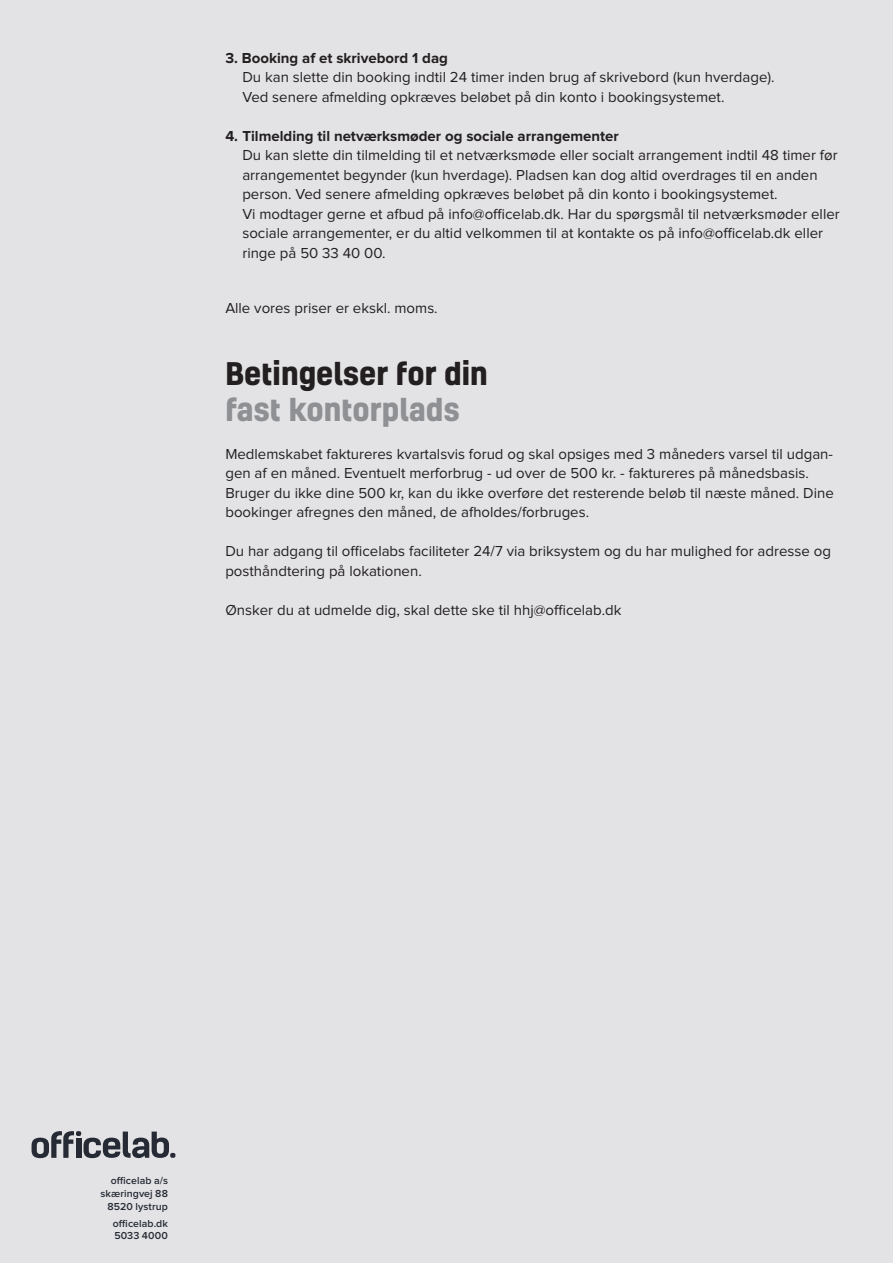
<style>
.page{position:relative;width:893px;height:1263px;background:#e3e3e5}
.page>*{position:absolute;margin:0;border:0;box-sizing:border-box;transform-origin:0 0}
.t1{font:700 30px "Kelson";color:#231f20}
.t2{font:700 30px "Kelson";color:#8f9093}
.t3{font:15px/19.5px "Proxima Nova";color:#231f20}
.t4{font:600 10.5px "Proxima Nova";letter-spacing:.01em;color:#252a34}
.s1{font-weight:700}
</style>
<div class="page">
<svg style="left:32px;top:1131px;width:143px;height:27px"></svg>
<p class="t3" style="left:242px;top:49px;width:534px;text-indent:-17px"><span class="s1">3. Booking af et skrivebord 1 dag<br></span>Du kan slette din booking indtil 24 timer inden brug af skrivebord (kun hverdage).<br>Ved senere afmelding opkræves beløbet på din konto i bookingsystemet.</p>
<p class="t3" style="left:242px;top:127px;width:599px;text-indent:-17px"><span class="s1">4. Tilmelding til netværksmøder og sociale arrangementer<br></span>Du kan slette din tilmelding til et netværksmøde eller socialt arrangement indtil 48 timer før arrangementet begynder (kun hverdage). Pladsen kan dog altid overdrages til en anden person. Ved senere afmelding opkræves beløbet på din konto i bookingsystemet.<br>Vi modtager gerne et afbud på info@officelab.dk. Har du spørgsmål til netværksmøder eller sociale arrangementer, er du altid velkommen til at kontakte os på info@officelab.dk eller ringe på 50 33 40 00.</p>
<p class="t3" style="left:225px;top:299px;width:214px">Alle vores priser er ekskl. moms.</p>
<p class="t1" style="left:225px;top:353px;width:264px">Betingelser for din</p>
<p class="t2" style="left:225px;top:389px;width:236px">fast kontorplads</p>
<p class="t3" style="left:225px;top:445px;width:610px">Medlemskabet faktureres kvartalsvis forud og skal opsiges med 3 måneders varsel til udgan&shy;gen af en måned. Eventuelt merforbrug - ud over de 500 kr. - faktureres på månedsbasis.<br>Bruger du ikke dine 500 kr, kan du ikke overføre det resterende beløb til næste måned. Dine bookinger afregnes den måned, de afholdes/forbruges.</p>
<p class="t3" style="left:225px;top:542px;width:607px">Du har adgang til officelabs faciliteter 24/7 via briksystem og du har mulighed for adresse og posthåndtering på lokationen.</p>
<p class="t3" style="left:225px;top:601px;width:398px">Ønsker du at udmelde dig, skal dette ske til hhj@officelab.dk</p>
<p class="t4" style="left:111px;top:1176px;width:59px">officelab a/s</p>
<p class="t4" style="left:100px;top:1188px;width:69px">skæringvej 88</p>
<p class="t4" style="left:108px;top:1201px;width:62px">8520 lystrup</p>
<p class="t4" style="left:113px;top:1218px;width:57px">officelab.dk</p>
<p class="t4" style="left:114px;top:1231px;width:55px">5033 4000</p>
</div>
